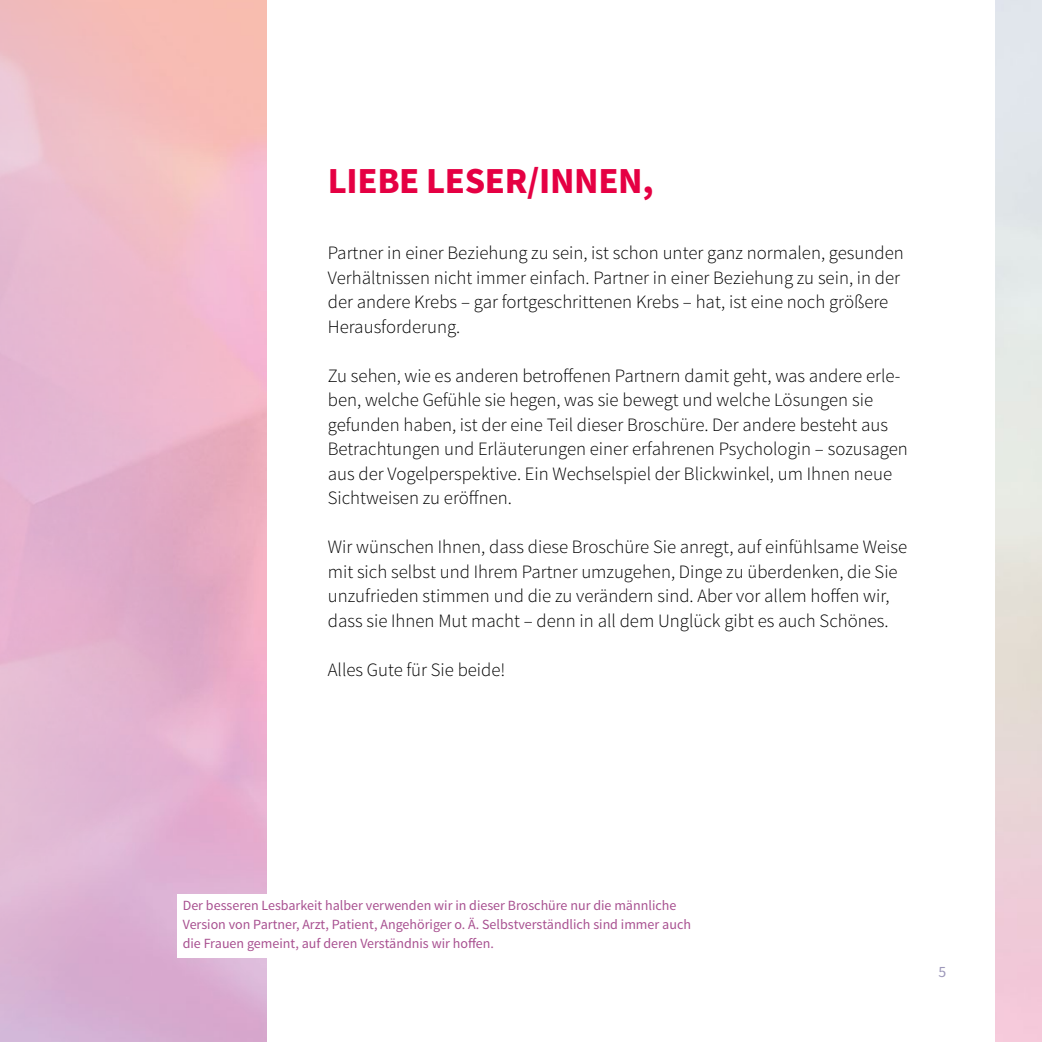
<style>
.page{position:relative;width:1042px;height:1042px;background:#fff}
.page>*{position:absolute;margin:0;border:0;box-sizing:border-box;transform-origin:0 0}
.t1{font:700 36.75px "Source Sans Pro";letter-spacing:-.01em;color:#e50043}
.t2{font:300 18.9px/24.5px "Source Sans Pro";color:#000}
.t3{font:15.75px "Source Sans Pro";color:#9d98ba}
.t4{font:14px/19.2px "Source Sans Pro";color:#a85090}
</style>
<div class="page">
<h1 class="t1" style="left:328px;top:156px;width:327px">LIEBE LESER/INNEN,</h1>
<p class="t2" style="left:328px;top:241px;width:577px">Partner in einer Beziehung zu sein, ist schon unter ganz normalen, gesunden Verhältnissen nicht immer einfach. Partner in einer Beziehung zu sein, in der der andere Krebs – gar fortgeschrittenen Krebs – hat, ist eine noch größere Herausforderung.</p>
<p class="t2" style="left:328px;top:363px;width:581px">Zu sehen, wie es anderen betroffenen Partnern damit geht, was andere erle&shy;ben, welche Gefühle sie hegen, was sie bewegt und welche Lösungen sie gefunden haben, ist der eine Teil dieser Broschüre. Der andere besteht aus Betrachtungen und Erläuterungen einer erfahrenen Psychologin – sozusagen aus der Vogelperspektive. Ein Wechselspiel der Blickwinkel, um Ihnen neue Sichtweisen zu eröffnen.</p>
<p class="t2" style="left:328px;top:535px;width:581px">Wir wünschen Ihnen, dass diese Broschüre Sie anregt, auf einfühlsame Weise mit sich selbst und Ihrem Partner umzugehen, Dinge zu überdenken, die Sie unzufrieden stimmen und die zu verändern sind. Aber vor allem hoffen wir, dass sie Ihnen Mut macht – denn in all dem Unglück gibt es auch Schönes.</p>
<p class="t2" style="left:328px;top:657px;width:179px">Alles Gute für Sie beide!</p>
<p class="t4" style="left:183px;top:896px;width:510px">Der besseren Lesbarkeit halber verwenden wir in dieser Broschüre nur die männliche<br>Version von Partner, Arzt, Patient, Angehöriger o. Ä. Selbstverständlich sind immer auch die Frauen gemeint, auf deren Verständnis wir hoffen.</p>
<p class="t3" style="left:938px;top:962px;width:9px">5</p>
</div>
